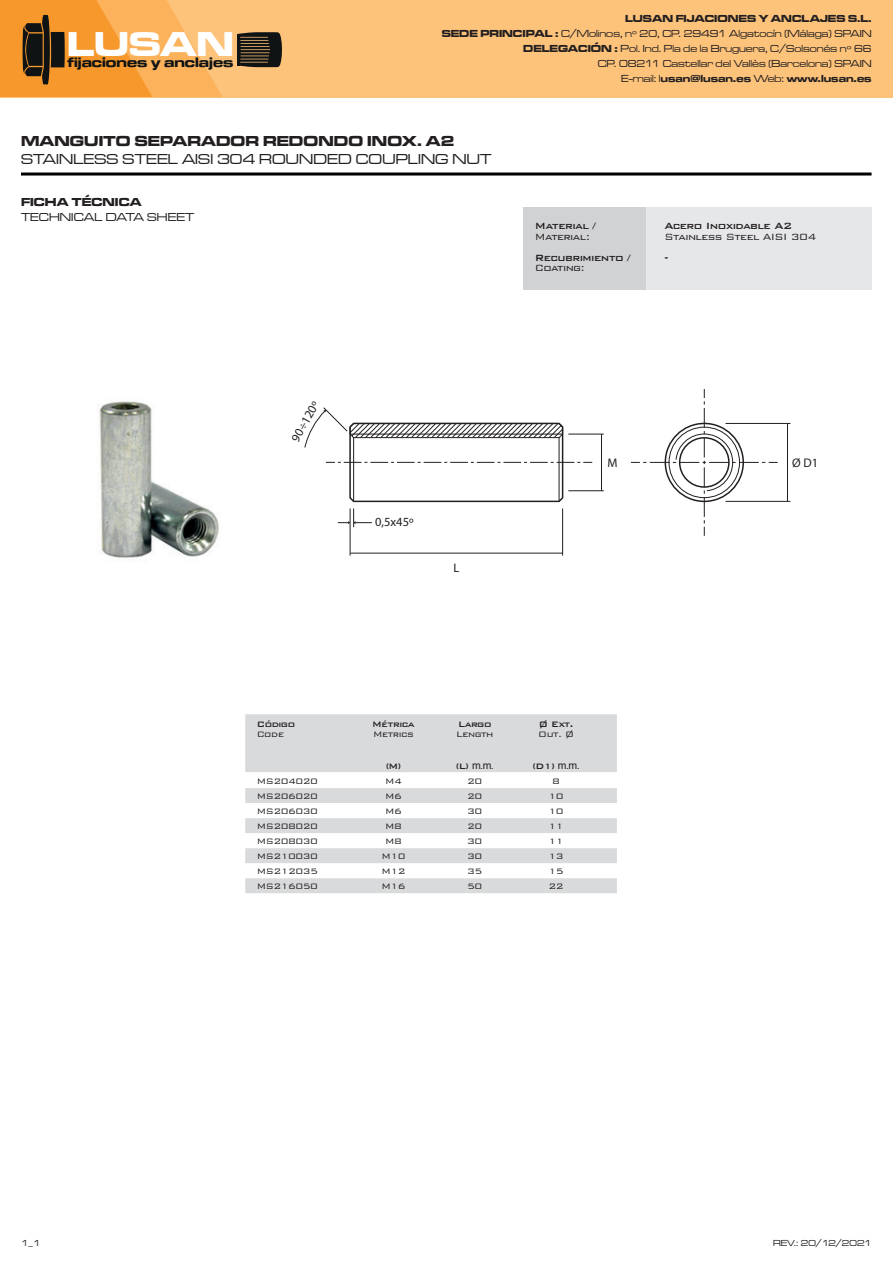
<style>
.page{position:relative;width:893px;height:1263px;background:#fff}
.page>*{position:absolute;margin:0;border:0;box-sizing:border-box;transform-origin:0 0}
.t1{font:35.55px "Microgramma D Bold Exte";color:#fff}
.t2{font:500 expanded 15px "Microgramma DOT";letter-spacing:.01em;color:#231f20}
.t3{font:700 expanded 15px "Microgramma DOT";letter-spacing:.01em;color:#231f20}
.t4{font:14.25px "Microgramma D Bold Exte";color:#0f1313}
.t5{font:12.45px "Myriad Pro";color:#231f20}
.t6{font:500 12px "Bank Gothic BT";letter-spacing:-.05em;color:#231f20}
.t7{font:300 12px "Bank Gothic BT";letter-spacing:-.05em;color:#231f20}
.t8{font:500 expanded 12px "Microgramma DOT";letter-spacing:.01em;color:#231f20}
.t9{font:700 expanded 12px "Microgramma DOT";letter-spacing:.01em;color:#231f20}
.t10{font:10.5px/15px "Microgramma D Medi Exte";color:#231f20;text-align:right}
.t11{font:300 10.5px/15px "Bank Gothic BT";letter-spacing:-.05em;color:#231f20;text-align:justify}
.t12{font:10.5px "Microgramma D Bold Exte";color:#231f20}
.t13{font:500 10.5px "Bank Gothic BT";letter-spacing:-.05em;color:#231f20}
.t14{font:10.5px "Arial";color:#231f20}
.t15{font:9px "Microgramma D Medi Exte";letter-spacing:.01em;color:#231f20}
.s1{font-family:"Microgramma D Bold Exte"}
.s2{font-family:"Microgramma D Medi Exte"}
.s3{font-family:"Bank Gothic BT";font-weight:500}
.s4{font-weight:500}
.s5{font-family:"Arial";font-weight:400}
</style>
<div class="page">
<hr style="left:21px;top:173px;width:851px;height:3px;background:#000001">
<div style="left:0;top:0;width:893px;height:97px;background:#fdc37b"></div>
<svg style="left:237px;top:32px;width:45px;height:35px;background:#373124"></svg>
<hr style="left:237px;top:34px;width:2px;height:31px;background:#0f1313">
<svg style="left:0;top:0;width:222px;height:97px;background:#e59a42"></svg>
<div style="left:524px;top:208px;width:122px;height:82px;background:#d1d2d4"></div>
<div style="left:646px;top:208px;width:225px;height:82px;background:#e6e7e9"></div>
<img style="left:99px;top:401px;width:121px;height:157px">
<hr style="left:350px;top:553px;width:213px;height:1px;background:#231f20">
<hr style="left:568px;top:434px;width:36px;height:1px;background:#231f20">
<hr style="left:568px;top:490px;width:36px;height:1px;background:#231f20">
<hr style="left:601px;top:434px;width:1px;height:57px;background:#231f20">
<hr style="left:350px;top:508px;width:1px;height:48px;background:#231f20">
<hr style="left:562px;top:508px;width:1px;height:48px;background:#231f20">
<svg style="left:304px;top:407px;width:288px;height:120px"></svg>
<hr style="left:350px;top:434px;width:213px;height:1px;background:#231f20">
<svg style="left:631px;top:389px;width:147px;height:147px"></svg>
<hr style="left:725px;top:423px;width:65px;height:1px;background:#231f20">
<hr style="left:725px;top:501px;width:65px;height:1px;background:#231f20">
<hr style="left:787px;top:423px;width:1px;height:78px;background:#231f20">
<svg style="left:245px;top:714px;width:372px;height:179px;fill:#d9dadc"></svg>
<h1 class="t1" style="left:67px;top:20px;width:168px">LUSAN</h1>
<h3 class="t4" style="left:68px;top:53px;width:167px">fijaciones y anclajes</h3>
<p class="t12" style="left:625px;top:11px;width:248px">LUSAN FIJACIONES Y ANCLAJES S.L.</p>
<p class="t10" style="left:442px;top:25px;width:431px"><span class="s1">SEDE PRINCIPAL :</span> C/Molinos, nº 20, CP. 29491 Algatocín (Málaga) SPAIN<br><span class="s1">DELEGACIÓN :</span> Pol. Ind. Pla de la Bruguera, C/Solsonés nº 66<br>CP. 08211 Castellar del Vallès (Barcelona) SPAIN</p>
<p class="t12" style="left:621px;top:71px;width:252px"><span class="s2">E-mail: l</span>usan@lusan.es <span class="s2">Web:</span> www.lusan.es</p>
<h2 class="t3" style="left:21px;top:131px;width:435px">MANGUITO SEPARADOR REDONDO INOX. A2</h2>
<h2 class="t2" style="left:21px;top:150px;width:472px">STAINLESS STEEL AISI 304 ROUNDED COUPLING NUT</h2>
<p class="t9" style="left:21px;top:194px;width:122px">FICHA TÉCNICA</p>
<p class="t8" style="left:21px;top:209px;width:175px">TECHNICAL DATA SHEET</p>
<p class="t6" style="left:535px;top:219px;width:62px">Material /</p>
<p class="t7" style="left:535px;top:230px;width:57px">Material:</p>
<p class="t6" style="left:535px;top:251px;width:97px">Recubrimiento /</p>
<p class="t7" style="left:535px;top:261px;width:52px">Coating:</p>
<p class="t6" style="left:664px;top:219px;width:129px">Acero Inoxidable A2</p>
<p class="t7" style="left:664px;top:230px;width:154px">Stainless Steel AISI 304</p>
<p class="t6" style="left:664px;top:251px;width:5px">-</p>
<p class="t5" style="left:288px;top:437px;width:45px;rotate:-61deg">90÷120º</p>
<p class="t5" style="left:375px;top:514px;width:40px">0,5x45º</p>
<p class="t5" style="left:453px;top:560px;width:7px">L</p>
<p class="t5" style="left:608px;top:455px;width:12px">M</p>
<p class="t5" style="left:792px;top:455px;width:27px">Ø D1</p>
<p class="t13" style="left:257px;top:718px;width:40px">Código</p>
<p class="t11" style="left:257px;top:727px;width:29px">Code</p>
<p class="t11" style="left:257px;top:773px;width:63px">MS204020<br>MS206020<br>MS206030<br>MS208020<br>MS208030<br>MS210030<br>MS212035<br>MS216050</p>
<p class="t13" style="left:372px;top:718px;width:44px">Métrica</p>
<p class="t11" style="left:373px;top:727px;width:42px">Metrics</p>
<p class="t13" style="left:386px;top:760px;width:17px">(M)</p>
<p class="t11" style="left:381px;top:773px;width:26px;text-align:center">M4<br>M6<br>M6<br>M8<br>M8<br>M10<br>M12<br>M16</p>
<p class="t13" style="left:458px;top:718px;width:35px">Largo</p>
<p class="t11" style="left:456px;top:727px;width:39px">Length</p>
<p class="t14" style="left:456px;top:758px;width:39px"><span class="s3">(L)</span> m.m.</p>
<p class="t11" style="left:467px;top:773px;width:17px">20<br>20<br>30<br>20<br>30<br>30<br>35<br>50</p>
<p class="t13" style="left:539px;top:718px;width:36px">Ø Ext.</p>
<p class="t11" style="left:538px;top:727px;width:37px">Out. Ø</p>
<p class="t11" style="left:533px;top:758px;width:49px;text-align:center"><span class="s4">(D1)</span> <span class="s5">m.m.<br></span>8<br>10<br>10<br>11<br>11<br>13<br>15<br>22</p>
<p class="t15" style="left:21px;top:1237px;width:21px">1_1</p>
<p class="t15" style="left:773px;top:1237px;width:100px">REV.: 20/12/2021</p>
</div>
